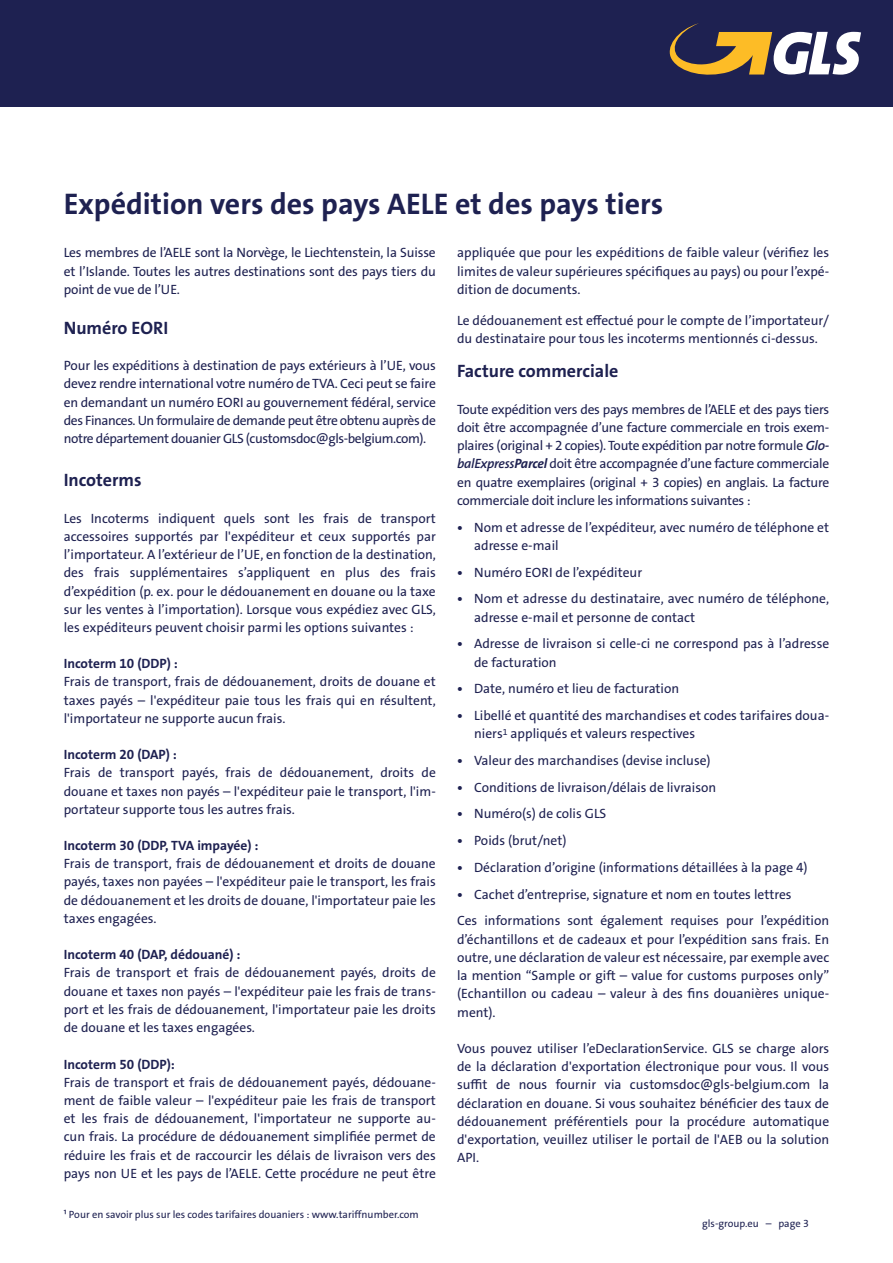
<style>
.page{position:relative;width:893px;height:1263px;background:#fff}
.page>*{position:absolute;margin:0;border:0;box-sizing:border-box;transform-origin:0 0}
.t1{font:700 30px "The Sans GLS";color:#1e2151}
.t2{font:700 18px "The Sans GLS";color:#1e2151}
.t3{font:13.5px/18.1px "The Sans GLS";color:#1e2151;text-align:justify}
.t4{font:700 13.5px "The Sans GLS";color:#1e2151}
.t5{font:10.5px "The Sans GLS";color:#1e2151}
.s1{font-weight:600;font-style:italic}
.s2{font-weight:700;font-style:italic}
.s3{font-weight:700}
</style>
<div class="page">
<div style="left:0;top:0;width:893px;height:106px;background:#1e2151"></div>
<svg style="left:670px;top:23px;width:191px;height:52px"></svg>
<h1 class="t1" style="left:64px;top:184px;width:601px">Expédition vers des pays AELE et des pays tiers</h1>
<p class="t3" style="left:64px;top:244px;width:374px">Les membres de l’AELE sont la Norvège, le Liechtenstein, la Suisse et l’Islande. Toutes les autres destinations sont des pays tiers du point de vue de l’UE.</p>
<h2 class="t2" style="left:64px;top:316px;width:106px">Numéro EORI</h2>
<p class="t3" style="left:64px;top:356px;width:374px">Pour les expéditions à destination de pays extérieurs à l’UE, vous devez rendre international votre numéro de TVA. Ceci peut se faire en demandant un numéro EORI au gouvernement fédéral, service des Finances. Un formulaire de demande peut être obtenu auprès de notre département douanier GLS (customsdoc@gls-belgium.com).</p>
<h2 class="t2" style="left:64px;top:468px;width:79px">Incoterms</h2>
<p class="t3" style="left:64px;top:509px;width:374px">Les Incoterms indiquent quels sont les frais de transport accessoires supportés par l'expéditeur et ceux supportés par l’importateur. A l’extérieur de l’UE, en fonction de la destination, des frais supplémentaires s’appliquent en plus des frais d’expédition (p. ex. pour le dédouanement en douane ou la taxe sur les ventes à l’importation). Lorsque vous expédiez avec GLS, les expéditeurs peuvent choisir parmi les options suivantes :</p>
<p class="t4" style="left:64px;top:655px;width:116px">Incoterm 10 (DDP) :</p>
<p class="t3" style="left:64px;top:673px;width:374px">Frais de transport, frais de dédouanement, droits de douane et taxes payés – l'expéditeur paie tous les frais qui en résultent, l'importateur ne supporte aucun frais.</p>
<p class="t4" style="left:64px;top:746px;width:115px">Incoterm 20 (DAP) :</p>
<p class="t3" style="left:64px;top:764px;width:374px">Frais de transport payés, frais de dédouanement, droits de douane et taxes non payés – l'expéditeur paie le transport, l'im&shy;portateur supporte tous les autres frais.</p>
<p class="t4" style="left:64px;top:837px;width:196px">Incoterm 30 (DDP, TVA impayée) :</p>
<p class="t3" style="left:64px;top:855px;width:374px">Frais de transport, frais de dédouanement et droits de douane payés, taxes non payées – l'expéditeur paie le transport, les frais de dédouanement et les droits de douane, l'importateur paie les taxes engagées.</p>
<p class="t4" style="left:64px;top:946px;width:178px">Incoterm 40 (DAP, dédouané) :</p>
<p class="t3" style="left:64px;top:964px;width:374px">Frais de transport et frais de dédouanement payés, droits de douane et taxes non payés – l'expéditeur paie les frais de trans&shy;port et les frais de dédouanement, l'importateur paie les droits de douane et les taxes engagées.</p>
<p class="t4" style="left:64px;top:1055px;width:113px">Incoterm 50 (DDP):</p>
<p class="t3" style="left:64px;top:1073px;width:374px">Frais de transport et frais de dédouanement payés, dédouane&shy;ment de faible valeur – l'expéditeur paie les frais de transport et les frais de dédouanement, l'importateur ne supporte au&shy;cun frais. La procédure de dédouanement simplifiée permet de réduire les frais et de raccourcir les délais de livraison vers des pays non UE et les pays de l’AELE. Cette procédure ne peut être</p>
<p class="t3" style="left:457px;top:244px;width:374px">appliquée que pour les expéditions de faible valeur (vérifiez les limites de valeur supérieures spécifiques au pays) ou pour l’expé&shy;dition de documents.</p>
<p class="t3" style="left:457px;top:311px;width:374px">Le dédouanement est effectué pour le compte de l’importateur/ du destinataire pour tous les incoterms mentionnés ci-dessus.</p>
<h2 class="t2" style="left:457px;top:360px;width:163px">Facture commerciale</h2>
<p class="t3" style="left:457px;top:400px;width:374px">Toute expédition vers des pays membres de l’AELE et des pays tiers doit être accompagnée d’une facture commerciale en trois exem&shy;plaires (original + 2 copies). Toute expédition par notre formule <span class="s1">Glo&shy;balExpress</span><span class="s2">Parcel</span> doit être accompagnée d’une facture commerciale en quatre exemplaires (original + 3 copies) en anglais. La facture commerciale doit inclure les informations suivantes :</p>
<p class="t3" style="left:474px;top:518px;width:356px;text-indent:-17px"><span class="s3">•</span> Nom et adresse de l’expéditeur, avec numéro de téléphone et adresse e-mail</p>
<p class="t3" style="left:457px;top:563px;width:186px"><span class="s3">•</span> Numéro EORI de l’expéditeur</p>
<p class="t3" style="left:474px;top:590px;width:357px;text-indent:-17px"><span class="s3">•</span> Nom et adresse du destinataire, avec numéro de téléphone, adresse e-mail et personne de contact</p>
<p class="t3" style="left:474px;top:635px;width:357px;text-indent:-17px"><span class="s3">•</span> Adresse de livraison si celle-ci ne correspond pas à l’adresse de facturation</p>
<p class="t3" style="left:457px;top:680px;width:224px"><span class="s3">•</span> Date, numéro et lieu de facturation</p>
<p class="t3" style="left:474px;top:706px;width:357px;text-indent:-17px"><span class="s3">•</span> Libellé et quantité des marchandises et codes tarifaires doua&shy;niers<sup>1</sup> appliqués et valeurs respectives</p>
<p class="t3" style="left:457px;top:751px;width:255px"><span class="s3">•</span> Valeur des marchandises (devise incluse)</p>
<p class="t3" style="left:457px;top:778px;width:261px"><span class="s3">•</span> Conditions de livraison/délais de livraison</p>
<p class="t3" style="left:457px;top:805px;width:151px"><span class="s3">•</span> Numéro(s) de colis GLS</p>
<p class="t3" style="left:457px;top:832px;width:111px"><span class="s3">•</span> Poids (brut/net)</p>
<p class="t3" style="left:457px;top:858px;width:352px"><span class="s3">•</span> Déclaration d’origine (informations détaillées à la page 4)</p>
<p class="t3" style="left:457px;top:881px;width:374px;line-height:26.7px"><span class="s3">•</span> Cachet d’entreprise, signature et nom en toutes lettres<br>Ces informations sont également requises pour l’expédition</p>
<p class="t3" style="left:457px;top:930px;width:374px">d’échantillons et de cadeaux et pour l’expédition sans frais. En outre, une déclaration de valeur est nécessaire, par exemple avec la mention “Sample or gift – value for customs purposes only” (Echantillon ou cadeau – valeur à des fins douanières unique&shy;ment).</p>
<p class="t3" style="left:457px;top:1039px;width:374px">Vous pouvez utiliser l’eDeclarationService. GLS se charge alors de la déclaration d'exportation électronique pour vous. Il vous suffit de nous fournir via customsdoc@gls-belgium.com la déclaration en douane. Si vous souhaitez bénéficier des taux de dédouanement préférentiels pour la procédure automatique d'exportation, veuillez utiliser le portail de l'AEB ou la solution API.</p>
<p class="t5" style="left:64px;top:1208px;width:357px">¹ Pour en savoir plus sur les codes tarifaires douaniers : www.tariffnumber.com</p>
<p class="t5" style="left:702px;top:1216px;width:108px">gls-group.eu – page 3</p>
</div>
